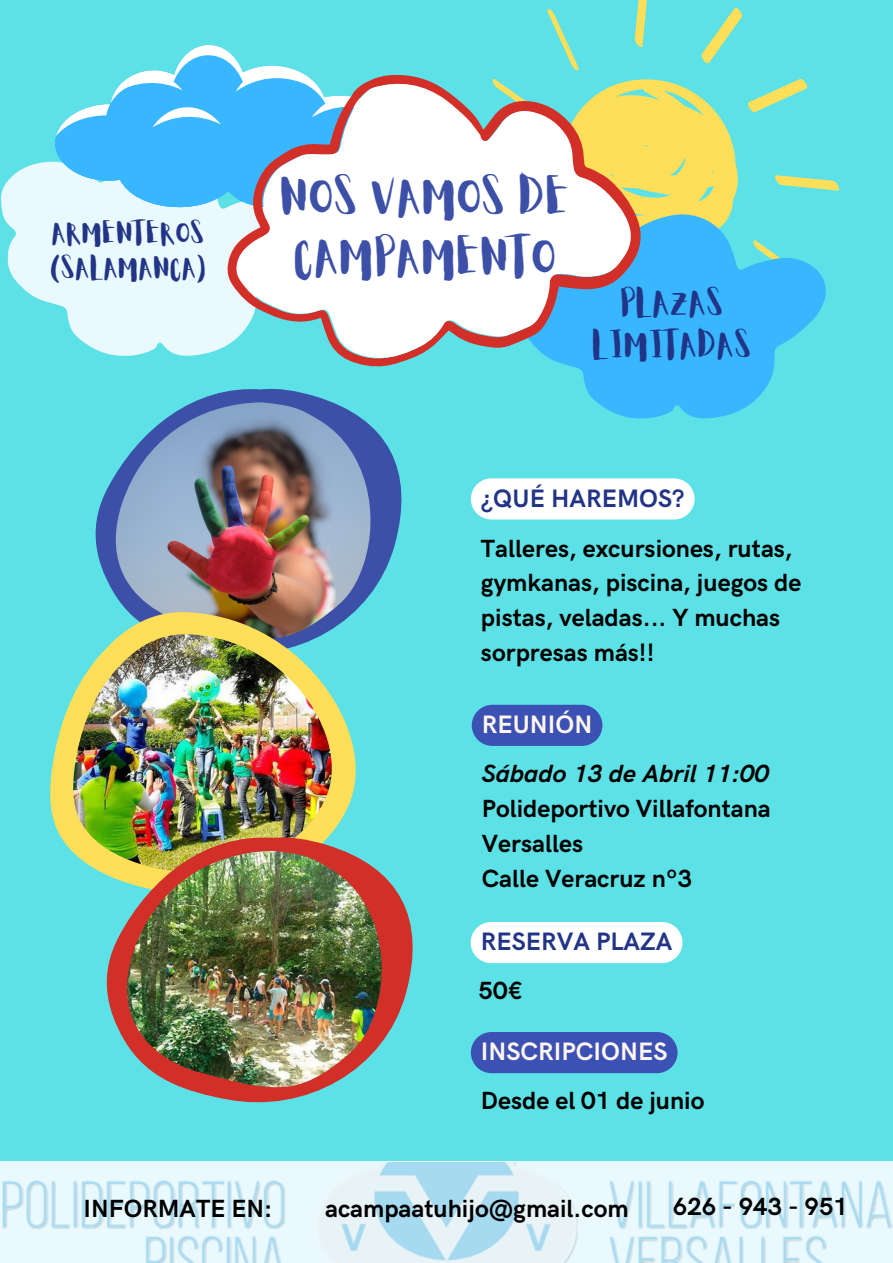
<style>
.page{position:relative;width:893px;height:1263px;background:#5ce1e6}
.page>*{position:absolute;margin:0;border:0;box-sizing:border-box;transform-origin:0 0}
.t1{font:43.05px/60.2px "Aloja Extended";color:#3c50a8;text-align:center}
.t2{font:30.45px/42.3px "Aloja Extended";color:#213486;text-align:center}
.t3{font:700 25.28px "HK Grotesk";color:#213486}
.t4{font:25.28px/34.9px "Aloja Extended";color:#213486}
.t5{font:700 25.28px "HK Grotesk";color:#fff6ee}
.t6{font:700 24.9px/34.7px "HK Grotesk";color:#000;text-align:justify}
.s1{font-style:italic}
</style>
<div class="page">
<svg style="left:634px;top:0;width:13px;height:48px"></svg>
<svg style="left:547px;top:9px;width:26px;height:45px"></svg>
<svg style="left:701px;top:8px;width:41px;height:56px"></svg>
<svg style="left:660px;top:79px;width:179px;height:132px"></svg>
<svg style="left:594px;top:211px;width:232px;height:208px;fill:#38b6ff"></svg>
<svg style="left:95px;top:394px;width:307px;height:202px"></svg>
<svg style="left:1px;top:161px;width:215px;height:195px;fill:#e9f9fd"></svg>
<img style="left:116px;top:402px;width:255px;height:210px">
<svg style="left:49px;top:45px;width:182px;height:172px"></svg>
<svg style="left:216px;top:54px;width:444px;height:346px"></svg>
<svg style="left:227px;top:62px;width:422px;height:328px;fill:#fff"></svg>
<svg style="left:50px;top:612px;width:306px;height:240px"></svg>
<img style="left:73px;top:634px;width:259px;height:238px">
<svg style="left:100px;top:833px;width:313px;height:270px"></svg>
<img style="left:127px;top:851px;width:255px;height:236px">
<img style="left:0;top:1162px;width:893px;height:101px">
<svg style="left:472px;top:705px;width:130px;height:41px;background:#3d5ab7"></svg>
<div style="left:470px;top:922px;width:212px;height:41px;background:#fff"></div>
<div style="left:471px;top:478px;width:223px;height:41px;background:#fff"></div>
<div style="left:471px;top:1032px;width:206px;height:41px;background:#3b51b4"></div>
<p class="t4" style="left:51px;top:218px;width:158px">ARMENTEROS (SALAMANCA)</p>
<p class="t1" style="left:281px;top:170px;width:291px">NOS VAMOS DE<br>CAMPAMENTO</p>
<p class="t2" style="left:593px;top:284px;width:161px">PLAZAS<br>LIMITADAS</p>
<p class="t3" style="left:481px;top:484px;width:205px">¿QUÉ HAREMOS?</p>
<h2 class="t6" style="left:481px;top:532px;width:322px;text-align:left">Talleres, excursiones, rutas, gymkanas, piscina, juegos de pistas, veladas... Y muchas sorpresas más!!</h2>
<h3 class="t5" style="left:482px;top:710px;width:112px">REUNIÓN</h3>
<h4 class="t6" style="left:482px;top:757px;width:290px"><span class="s1">Sábado 13 de Abril 11:00<br></span>Polideportivo Villafontana Versalles</h4>
<p class="t6" style="left:482px;top:862px;width:212px">Calle Veracruz nº3</p>
<p class="t3" style="left:481px;top:927px;width:193px">RESERVA PLAZA</p>
<p class="t6" style="left:478px;top:974px;width:46px">50€</p>
<p class="t5" style="left:481px;top:1037px;width:188px">INSCRIPCIONES</p>
<p class="t6" style="left:481px;top:1084px;width:225px">Desde el 01 de junio</p>
<p class="t6" style="left:84px;top:1192px;width:190px">INFORMATE EN:</p>
<p class="t6" style="left:325px;top:1192px;width:305px">acampaatuhijo@gmail.com</p>
<h3 class="t6" style="left:673px;top:1190px;width:177px">626 - 943 - 951</h3>
</div>
